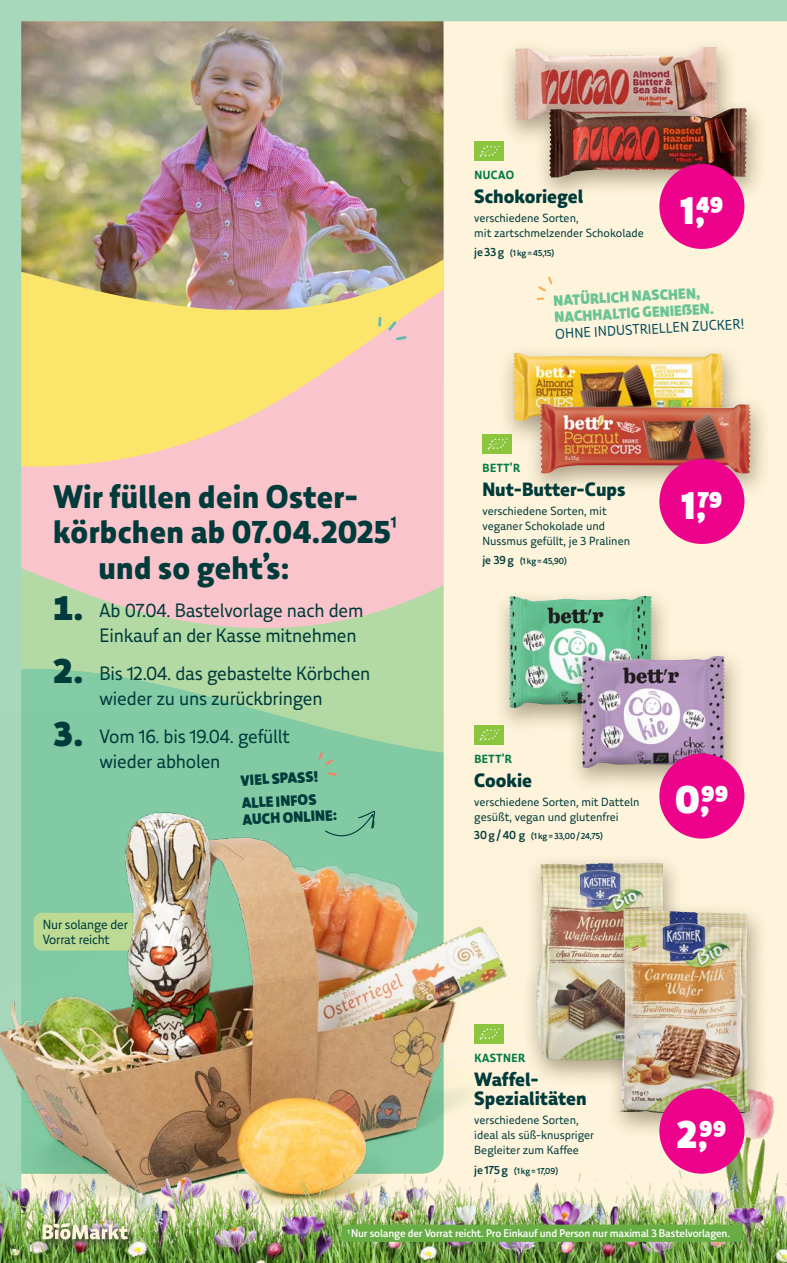
<style>
.page{position:relative;width:787px;height:1263px;background:#fff}
.page>*{position:absolute;margin:0;border:0;box-sizing:border-box;transform-origin:0 0}
.t1{font:900 39px "Bio Markt";color:#fff}
.t2{font:800 33px/36.8px "Bio Markt";letter-spacing:.01em;color:#003b3b}
.t3{font:19.65px/25px "Bio Markt";letter-spacing:-.01em;color:#003b3b}
.t4{font:800 19.5px/19.5px "Bio Markt";color:#003b3b}
.t5{font:900 15px/16.5px "Bio Markt";color:#6cc495}
.t6{font:900 15px/22.8px "Bio Markt";color:#003b3b}
.t7{font:14.25px "Bio Markt";color:#004b5b}
.t8{font:13.5px/15px "Bio Markt";letter-spacing:-.01em;color:#003b3b}
.t9{font:12px/15px "Bio Markt";color:#003b3b}
.t10{font:700 12px "Bio Markt";letter-spacing:.04em;color:#007a45}
.t11{font:500 11.25px "Bio Markt";letter-spacing:-.01em;color:#fff}
.t12{font:500 9px "Bio Markt";color:#003b3b}
.s1{font-size:12px}
.s2{font-weight:500;font-size:28.5px}
.s3{font-weight:900;font-size:35.7px}
</style>
<div class="page">
<img style="left:0;top:0;width:787px;height:1165px">
<img style="left:728px;top:1079px;width:53px;height:86px">
<div style="left:520px;top:853px;width:172px;height:234px;background:#302004;opacity:.4"></div>
<img style="left:607px;top:863px;width:47px;height:1px">
<div style="left:605px;top:899px;width:166px;height:241px;background:#302004;opacity:.4"></div>
<img style="left:619px;top:909px;width:80px;height:205px">
<div style="left:659px;top:1088px;width:85px;height:86px;background:#ed028c;border-radius:50%"></div>
<hr style="left:784px;top:555px;width:3px;height:331px;background:#fef4db">
<div style="left:781px;top:984px;width:6px;height:246px;background:#fef4db"></div>
<div style="left:493px;top:586px;width:180px;height:150px;background:#302004;opacity:.4"></div>
<img style="left:509px;top:596px;width:136px;height:93px">
<div style="left:482px;top:434px;width:30px;height:20px;background:#8bc63e"></div>
<svg style="left:487px;top:438px;width:15px;height:12px"></svg>
<div style="left:566px;top:646px;width:179px;height:151px;background:#302004;opacity:.4"></div>
<img style="left:581px;top:656px;width:135px;height:95px">
<div style="left:474px;top:142px;width:30px;height:19px;background:#8bc63e"></div>
<svg style="left:479px;top:145px;width:20px;height:12px"></svg>
<div style="left:499px;top:36px;width:239px;height:111px;background:#302004;opacity:.4"></div>
<img style="left:514px;top:47px;width:201px;height:73px">
<div style="left:533px;top:98px;width:234px;height:105px;background:#302004;opacity:.4"></div>
<img style="left:549px;top:108px;width:198px;height:70px">
<div style="left:659px;top:753px;width:85px;height:86px;background:#ed028c;border-radius:50%"></div>
<div style="left:497px;top:343px;width:247px;height:104px;background:#302004;opacity:.4"></div>
<img style="left:512px;top:353px;width:211px;height:67px">
<div style="left:524px;top:394px;width:247px;height:105px;background:#302004;opacity:.4"></div>
<img style="left:539px;top:404px;width:5px;height:46px">
<div style="left:659px;top:164px;width:85px;height:85px;background:#ed028c;border-radius:50%"></div>
<img style="left:0;top:713px;width:542px;height:452px">
<div style="left:659px;top:459px;width:85px;height:85px;background:#ed028c;border-radius:50%"></div>
<svg style="left:378px;top:317px;width:29px;height:23px"></svg>
<svg style="left:318px;top:752px;width:19px;height:24px"></svg>
<svg style="left:324px;top:809px;width:51px;height:39px;background:#79c19d"></svg>
<img style="left:0;top:1165px;width:787px;height:98px">
<div style="left:342px;top:1224px;width:400px;height:18px;background:#67ad44;border-radius:4px"></div>
<div style="left:37px;top:1218px;width:101px;height:32px;background:#231f20;opacity:.75"></div>
<svg style="left:43px;top:1223px;width:85px;height:16px"></svg>
<svg style="left:536px;top:276px;width:16px;height:24px"></svg>
<p class="t10" style="left:474px;top:168px;width:41px">NUCAO</p>
<h3 class="t4" style="left:474px;top:186px;width:110px">Schokoriegel</h3>
<p class="t9" style="left:474px;top:210px;width:171px">verschiedene Sorten,<br>mit zartschmelzender Schokolade</p>
<p class="t12" style="left:474px;top:248px;width:82px"><span class="s1">je33g</span> (1kg=45,15)</p>
<h1 class="t1" style="left:680px;top:186px;width:45px">1,49</h1>
<p class="t5" style="left:553px;top:292px;width:161px;rotate:-3deg">NATÜRLICH NASCHEN,<br>NACHHALTIG GENIEßEN.</p>
<p class="t7" style="left:555px;top:325px;width:191px;rotate:-3deg">OHNE INDUSTRIELLEN ZUCKER!</p>
<p class="t10" style="left:482px;top:460px;width:39px">BETT'R</p>
<h3 class="t4" style="left:482px;top:479px;width:144px">Nut-Butter-Cups</h3>
<p class="t9" style="left:482px;top:503px;width:149px">verschiedene Sorten, mit veganer Schokolade und<br>Nussmus gefüllt, je 3 Pralinen</p>
<p class="t12" style="left:482px;top:555px;width:86px"><span class="s1">je 39g</span> (1kg=45,90)</p>
<h2 class="t2" style="left:53px;top:478px;width:306px">Wir füllen dein Oster-</h2>
<h1 class="t1" style="left:681px;top:481px;width:43px">1,79</h1>
<h2 class="t2" style="left:98px;top:513px;width:300px;text-indent:-45px">körbchen ab 07.04.2025<span class="s2">¹ </span>und so geht’s:</h2>
<h3 class="t3" style="left:100px;top:598px;width:265px;text-indent:-46px"><span class="s3">1.</span> Ab 07.04. Bastelvorlage nach dem<br>Einkauf an der Kasse mitnehmen</h3>
<h3 class="t3" style="left:53px;top:660px;width:319px;text-align:center"><span class="s3">2.</span> Bis 12.04. das gebastelte Körbchen wieder zu uns zurückbringen</h3>
<h3 class="t3" style="left:100px;top:723px;width:192px;text-indent:-46px"><span class="s3">3.</span> Vom 16. bis 19.04. gefüllt wieder abholen</h3>
<p class="t6" style="left:240px;top:769px;width:79px;rotate:-3deg">VIEL SPASS!<br>ALLE INFOS</p>
<p class="t6" style="left:242px;top:808px;width:96px;rotate:-3deg">AUCH ONLINE:</p>
<p class="t10" style="left:474px;top:751px;width:39px">BETT'R</p>
<h3 class="t4" style="left:474px;top:770px;width:59px">Cookie</h3>
<p class="t9" style="left:474px;top:794px;width:167px">verschiedene Sorten, mit Datteln gesüßt, vegan und glutenfrei</p>
<p class="t12" style="left:474px;top:830px;width:130px"><span class="s1">30g/40 g</span> (1kg=33,00/ 24,75)</p>
<h1 class="t1" style="left:675px;top:776px;width:55px">0,99</h1>
<p class="t8" style="left:43px;top:916px;width:87px">Nur solange der<br>Vorrat reicht</p>
<p class="t10" style="left:474px;top:1050px;width:52px">KASTNER</p>
<h3 class="t4" style="left:474px;top:1069px;width:114px">Waffel-<br>Spezialitäten</h3>
<p class="t9" style="left:474px;top:1113px;width:121px">verschiedene Sorten, ideal als süß-knuspriger<br>Begleiter zum Kaffee</p>
<p class="t12" style="left:474px;top:1165px;width:86px"><span class="s1">je175g</span> (1kg=17,09)</p>
<h1 class="t1" style="left:677px;top:1111px;width:51px">2,99</h1>
<p class="t11" style="left:347px;top:1226px;width:384px"><sup>1</sup> Nur solange der Vorrat reicht. Pro Einkauf und Person nur maximal 3 Bastelvorlagen.</p>
</div>
